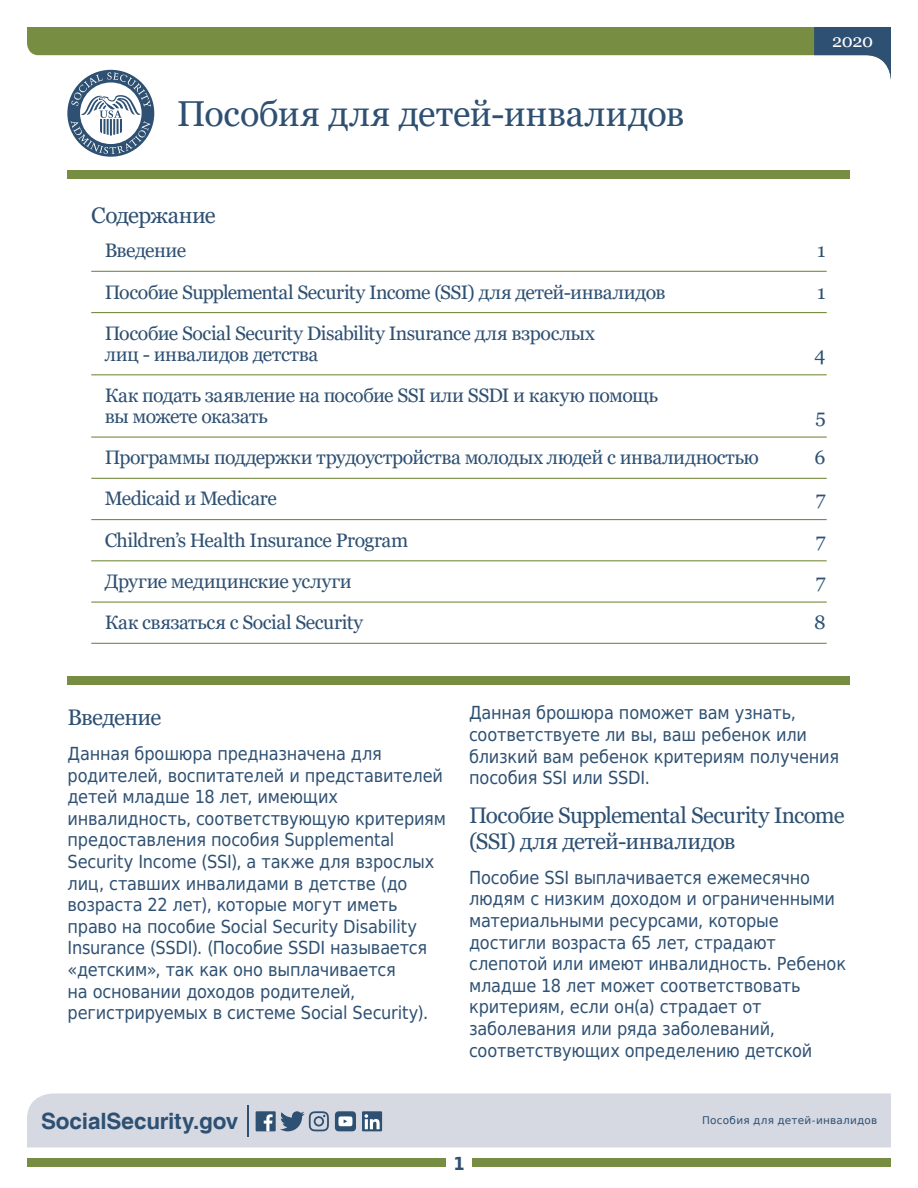
<style>
.page{position:relative;width:918px;height:1188px;background:#fff}
.page>*{position:absolute;margin:0;border:0;box-sizing:border-box;transform-origin:0 0}
.t1{font:36px "Georgia";letter-spacing:-.005em;color:#2e5072}
.t2{font:22.5px/25.5px "Georgia";letter-spacing:-.025em;color:#2e5072}
.t3{font:700 22.5px "Helvetica";letter-spacing:-.005em;color:#2e5072}
.t4{font:19.5px/21px "Georgia";letter-spacing:-.02em;color:#2e5072}
.t5{font:18px/21.6px "DejaVu Sans Condensed";letter-spacing:-.01em;color:#2e5072}
.t6{font:18px "Georgia";color:#fff}
.t7{font:700 18px "DejaVu Sans Condensed";color:#2e5072}
.t8{font:10.5px "DejaVu Sans";letter-spacing:.02em;color:#2e5072}
</style>
<div class="page">
<div style="left:27px;top:1159px;width:419px;height:8px;background:#778d42"></div>
<div style="left:472px;top:1159px;width:419px;height:8px;background:#778d42"></div>
<div style="left:27px;top:1094px;width:864px;height:54px;background:#d6d9e2"></div>
<hr style="left:247px;top:1105px;width:2px;height:32px;background:#2e5072">
<div style="left:68px;top:171px;width:782px;height:8px;background:#778d42"></div>
<svg style="left:27px;top:27px;width:787px;height:45px;fill:#778d42"></svg>
<svg style="left:814px;top:27px;width:77px;height:53px"></svg>
<svg style="left:362px;top:1111px;width:20px;height:20px"></svg>
<svg style="left:365px;top:1114px;width:15px;height:15px"></svg>
<svg style="left:335px;top:1111px;width:21px;height:20px"></svg>
<svg style="left:280px;top:1111px;width:49px;height:20px"></svg>
<div style="left:256px;top:1111px;width:20px;height:20px;background:#2e5072"></div>
<svg style="left:264px;top:1114px;width:9px;height:17px"></svg>
<svg style="left:67px;top:70px;width:87px;height:87px"></svg>
<svg style="left:71px;top:72px;width:80px;height:82px"></svg>
<hr style="left:91px;top:271px;width:736px;height:1px;background:#778d42">
<hr style="left:91px;top:312px;width:736px;height:1px;background:#778d42">
<hr style="left:91px;top:374px;width:736px;height:1px;background:#778d42">
<hr style="left:91px;top:437px;width:736px;height:1px;background:#778d42">
<hr style="left:91px;top:478px;width:736px;height:1px;background:#778d42">
<hr style="left:91px;top:519px;width:736px;height:1px;background:#778d42">
<hr style="left:91px;top:560px;width:736px;height:1px;background:#778d42">
<hr style="left:91px;top:602px;width:736px;height:1px;background:#778d42">
<hr style="left:91px;top:643px;width:736px;height:1px;background:#778d42">
<div style="left:68px;top:676px;width:782px;height:8px;background:#778d42"></div>
<h1 class="t1" style="left:177px;top:92px;width:509px">Пособия для детей-инвалидов</h1>
<p class="t6" style="left:832px;top:30px;width:42px">2020</p>
<h1 class="t2" style="left:91px;top:203px;width:126px">Содержание</h1>
<p class="t4" style="left:105px;top:240px;width:83px">Введение</p>
<p class="t4" style="left:817px;top:240px;width:10px">1</p>
<p class="t4" style="left:105px;top:282px;width:562px">Пособие Supplemental Security Income (SSI) для детей-инвалидов</p>
<p class="t4" style="left:817px;top:282px;width:10px">1</p>
<p class="t4" style="left:105px;top:323px;width:492px">Пособие Social Security Disability Insurance для взрослых лиц - инвалидов детства</p>
<p class="t4" style="left:815px;top:344px;width:13px">4</p>
<p class="t4" style="left:105px;top:385px;width:555px">Как подать заявление на пособие SSI или SSDI и какую помощь вы можете оказать</p>
<p class="t4" style="left:815px;top:406px;width:12px">5</p>
<p class="t4" style="left:105px;top:447px;width:656px">Программы поддержки трудоустройства молодых людей с инвалидностью</p>
<p class="t4" style="left:815px;top:447px;width:13px">6</p>
<p class="t4" style="left:105px;top:489px;width:174px">Medicaid и Medicare</p>
<p class="t4" style="left:816px;top:489px;width:11px">7</p>
<p class="t4" style="left:105px;top:530px;width:305px">Children’s Health Insurance Program</p>
<p class="t4" style="left:816px;top:530px;width:11px">7</p>
<p class="t4" style="left:105px;top:571px;width:249px">Другие медицинские услуги</p>
<p class="t4" style="left:816px;top:571px;width:11px">7</p>
<p class="t4" style="left:105px;top:612px;width:260px">Как связаться с Social Security</p>
<p class="t4" style="left:814px;top:612px;width:13px">8</p>
<h1 class="t2" style="left:68px;top:705px;width:95px">Введение</h1>
<p class="t5" style="left:68px;top:742px;width:380px">Данная брошюра предназначена для родителей, воспитателей и представителей детей младше 18 лет, имеющих инвалидность, соответствующую критериям предоставления пособия Supplemental Security Income (SSI), а также для взрослых лиц, ставших инвалидами в детстве (до возраста 22 лет), которые могут иметь право на пособие Social Security Disability Insurance (SSDI). (Пособие SSDI называется «детским», так как оно выплачивается<br>на основании доходов родителей, регистрируемых в системе Social Security).</p>
<p class="t5" style="left:469px;top:702px;width:371px">Данная брошюра поможет вам узнать, соответствуете ли вы, ваш ребенок или близкий вам ребенок критериям получения пособия SSI или SSDI.</p>
<h1 class="t2" style="left:469px;top:803px;width:377px">Пособие Supplemental Security Income (SSI) для детей-инвалидов</h1>
<p class="t5" style="left:469px;top:866px;width:379px">Пособие SSI выплачивается ежемесячно людям с низким доходом и ограниченными материальными ресурсами, которые достигли возраста 65 лет, страдают слепотой или имеют инвалидность. Ребенок младше 18 лет может соответствовать критериям, если он(а) страдает от заболевания или ряда заболеваний, соответствующих определению детской</p>
<p class="t3" style="left:41px;top:1108px;width:199px">SocialSecurity.gov</p>
<p class="t7" style="left:453px;top:1148px;width:13px">1</p>
<p class="t8" style="left:702px;top:1112px;width:177px">Пособия для детей-инвалидов</p>
</div>
